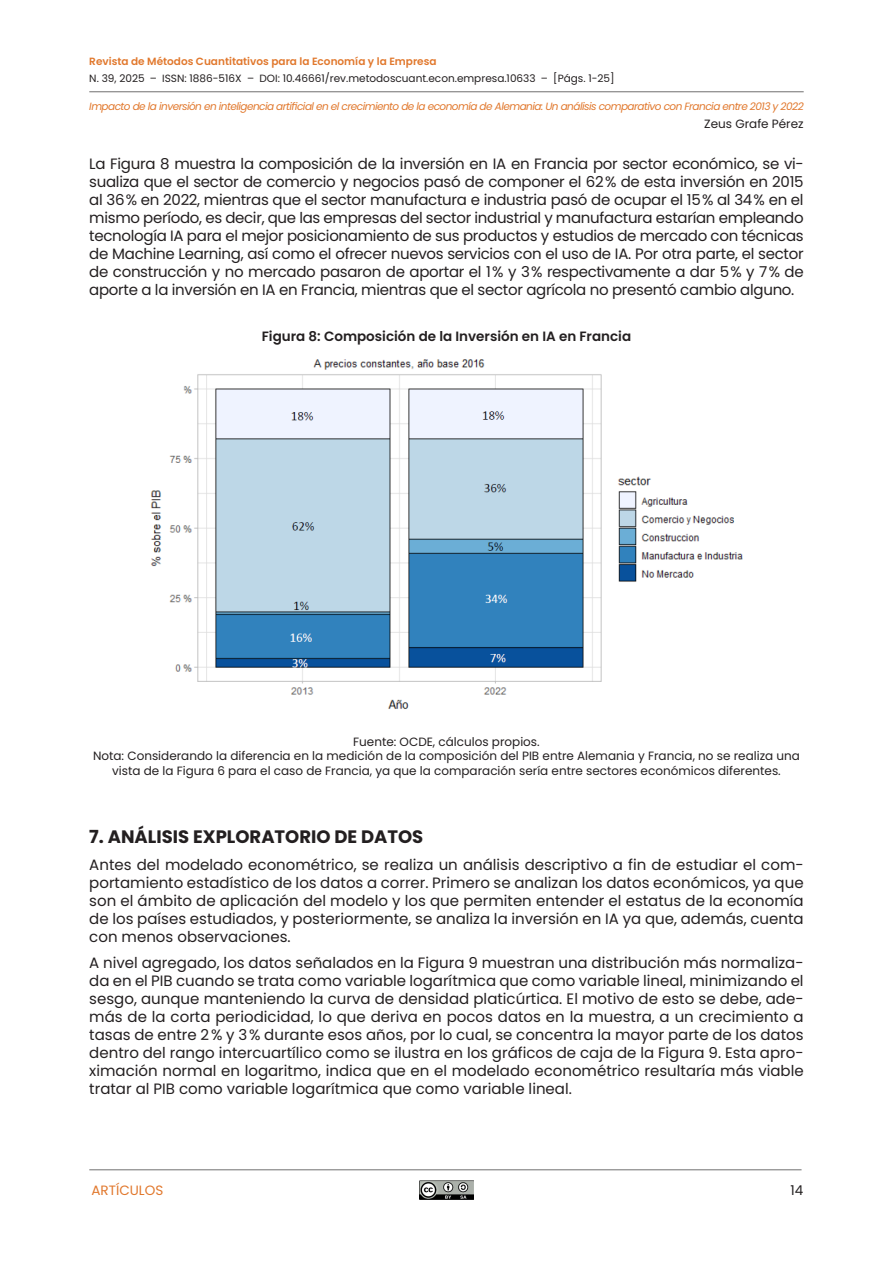
<style>
.page{position:relative;width:893px;height:1263px;background:#fff}
.page>*{position:absolute;margin:0;border:0;box-sizing:border-box;transform-origin:0 0}
.NIVEL-1{font:700 18px "Poppins";color:#231f20}
.PARRAFO{font:15px/18px "Poppins";color:#231f20;text-align:justify}
.IMAGEN-TITULO{font:600 13.5px "Poppins";color:#231f20}
.t1{font:13.5px "Poppins";color:#e1782d}
.t2{font:13.5px "Poppins";color:#231f20}
.IMAGEN-PIE{font:12px/14.4px "Poppins";color:#231f20;text-align:center}
.t3{font:italic 10.5px "Poppins";letter-spacing:-.05em;color:#e1782d}
.t4{font:10.5px "Poppins";color:#231f20}
.t5{font:600 10.5px "Poppins";color:#e1782d}
</style>
<div class="page">
<img style="left:420px;top:1180px;width:53px;height:19px">
<hr style="left:89px;top:1169px;width:712px;height:1px;background:#706f6f">
<hr style="left:89px;top:91px;width:715px;height:1px;background:#706f6f">
<img style="left:150px;top:359px;width:593px;height:350px">
<p class="t5" style="left:89px;top:55px;width:349px">Revista de Métodos Cuantitativos para la Economía y la Empresa</p>
<p class="t4" style="left:89px;top:72px;width:527px">N. 39, 2025 – ISSN: 1886-516X – DOI: 10.46661/rev.metodoscuant.econ.empresa.10633 – [Págs. 1-25]</p>
<p class="t3" style="left:89px;top:100px;width:716px">Impacto de la inversión en inteligencia artificial en el crecimiento de la economía de Alemania: Un análisis comparativo con Francia entre 2013 y 2022</p>
<p class="IMAGEN-PIE" style="left:704px;top:117px;width:101px">Zeus Grafe Pérez</p>
<p class="PARRAFO" style="left:89px;top:155px;width:716px">La Figura 8 muestra la composición de la inversión en IA en Francia por sector económico, se vi&shy;sualiza que el sector de comercio y negocios pasó de componer el 62% de esta inversión en 2015 al 36% en 2022, mientras que el sector manufactura e industria pasó de ocupar el 15% al 34% en el mismo período, es decir, que las empresas del sector industrial y manufactura estarían empleando tecnología IA para el mejor posicionamiento de sus productos y estudios de mercado con técnicas de Machine Learning, así como el ofrecer nuevos servicios con el uso de IA. Por otra parte, el sector de construcción y no mercado pasaron de aportar el 1% y 3% respectivamente a dar 5% y 7% de aporte a la inversión en IA en Francia, mientras que el sector agrícola no presentó cambio alguno.</p>
<p class="IMAGEN-TITULO" style="left:262px;top:328px;width:371px">Figura 8: Composición de la Inversión en IA en Francia</p>
<p class="IMAGEN-PIE" style="left:93px;top:734px;width:708px">Fuente: OCDE, cálculos propios.<br>Nota: Considerando la diferencia en la medición de la composición del PIB entre Alemania y Francia, no se realiza una vista de la Figura 6 para el caso de Francia, ya que la comparación sería entre sectores económicos diferentes.</p>
<h1 class="NIVEL-1" style="left:89px;top:826px;width:335px">7. ANÁLISIS EXPLORATORIO DE DATOS</h1>
<p class="PARRAFO" style="left:89px;top:855px;width:716px">Antes del modelado econométrico, se realiza un análisis descriptivo a fin de estudiar el com&shy;portamiento estadístico de los datos a correr. Primero se analizan los datos económicos, ya que son el ámbito de aplicación del modelo y los que permiten entender el estatus de la economía de los países estudiados, y posteriormente, se analiza la inversión en IA ya que, además, cuenta con menos observaciones.</p>
<p class="PARRAFO" style="left:89px;top:954px;width:716px">A nivel agregado, los datos señalados en la Figura 9 muestran una distribución más normaliza&shy;da en el PIB cuando se trata como variable logarítmica que como variable lineal, minimizando el sesgo, aunque manteniendo la curva de densidad platicúrtica. El motivo de esto se debe, ade&shy;más de la corta periodicidad, lo que deriva en pocos datos en la muestra, a un crecimiento a tasas de entre 2% y 3% durante esos años, por lo cual, se concentra la mayor parte de los datos dentro del rango intercuartílico como se ilustra en los gráficos de caja de la Figura 9. Esta apro&shy;ximación normal en logaritmo, indica que en el modelado econométrico resultaría más viable tratar al PIB como variable logarítmica que como variable lineal.</p>
<p class="t1" style="left:91px;top:1182px;width:73px">ARTÍCULOS</p>
<p class="t2" style="left:791px;top:1182px;width:14px">14</p>
</div>
